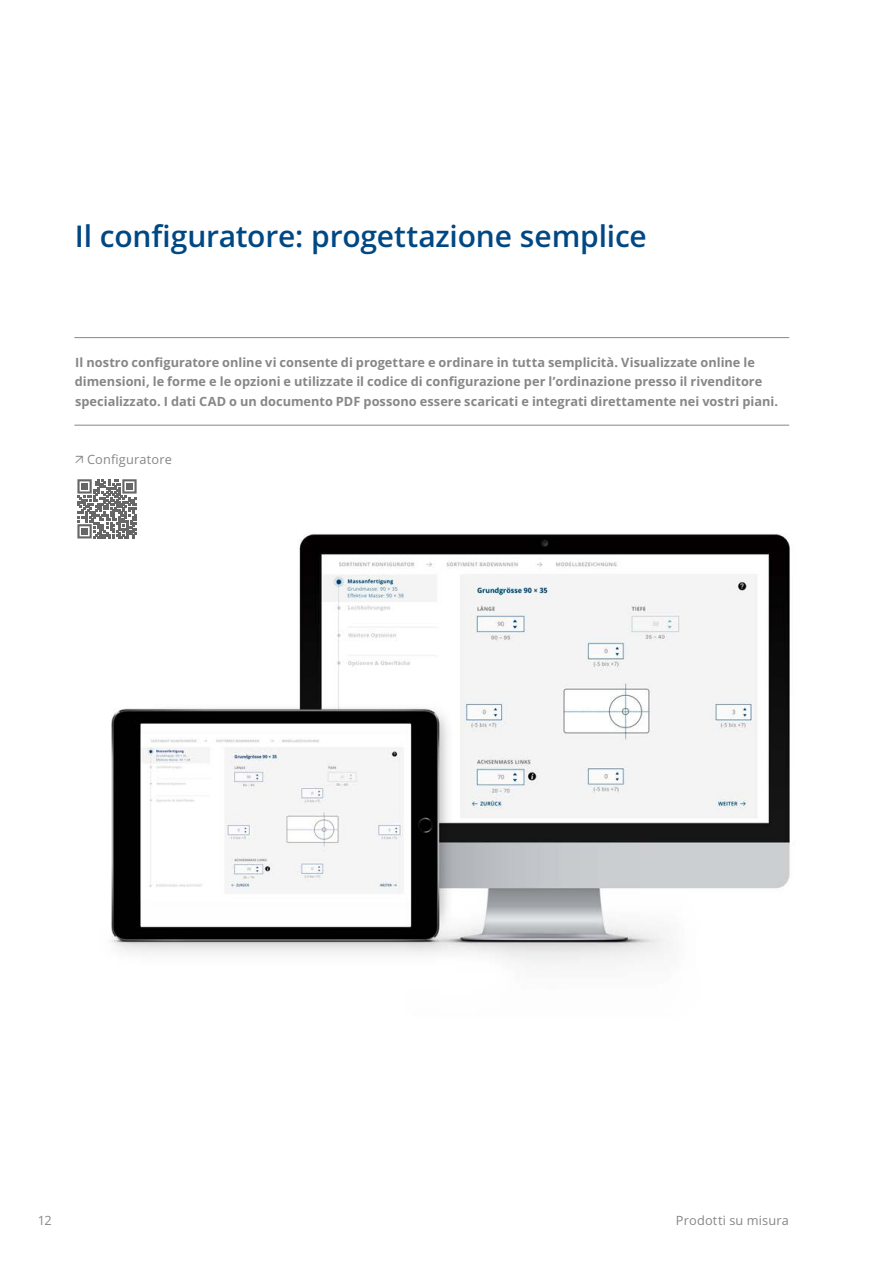
<style>
.page{position:relative;width:893px;height:1263px;background:#fff}
.page>*{position:absolute;margin:0;border:0;box-sizing:border-box;transform-origin:0 0}
.Titel_20pt_semibold{font:600 30px "Open Sans";letter-spacing:-.005em;color:#004884}
.Leadtexte_Bold_grau{font:700 12.75px/19.5px "Open Sans";color:#878787}
.Lauftext{font:12.75px "Open Sans";letter-spacing:.015em;color:#878787}
</style>
<div class="page">
<img style="left:111px;top:533px;width:679px;height:431px">
<div style="left:73px;top:476px;width:68px;height:65px;background:#fff"></div>
<svg style="left:77px;top:479px;width:60px;height:59px"></svg>
<hr style="left:74px;top:425px;width:715px;height:1px;background:#878787">
<hr style="left:74px;top:337px;width:715px;height:1px;background:#878787">
<p class="Titel_20pt_semibold" style="left:75px;top:216px;width:574px">Il configuratore: progettazione semplice</p>
<p class="Leadtexte_Bold_grau" style="left:75px;top:352px;width:705px">Il nostro configuratore online vi consente di progettare e ordinare in tutta semplicità. Visualizzate online le dimensioni, le forme e le opzioni e utilizzate il codice di configurazione per l’ordinazione presso il rivenditore specializzato. I dati CAD o un documento PDF possono essere scaricati e integrati direttamente nei vostri piani.</p>
<p class="Lauftext" style="left:87px;top:451px;width:86px">Configuratore</p>
<p class="Lauftext" style="left:38px;top:1211px;width:15px">12</p>
<p class="Lauftext" style="left:676px;top:1211px;width:114px">Prodotti su misura</p>
</div>
